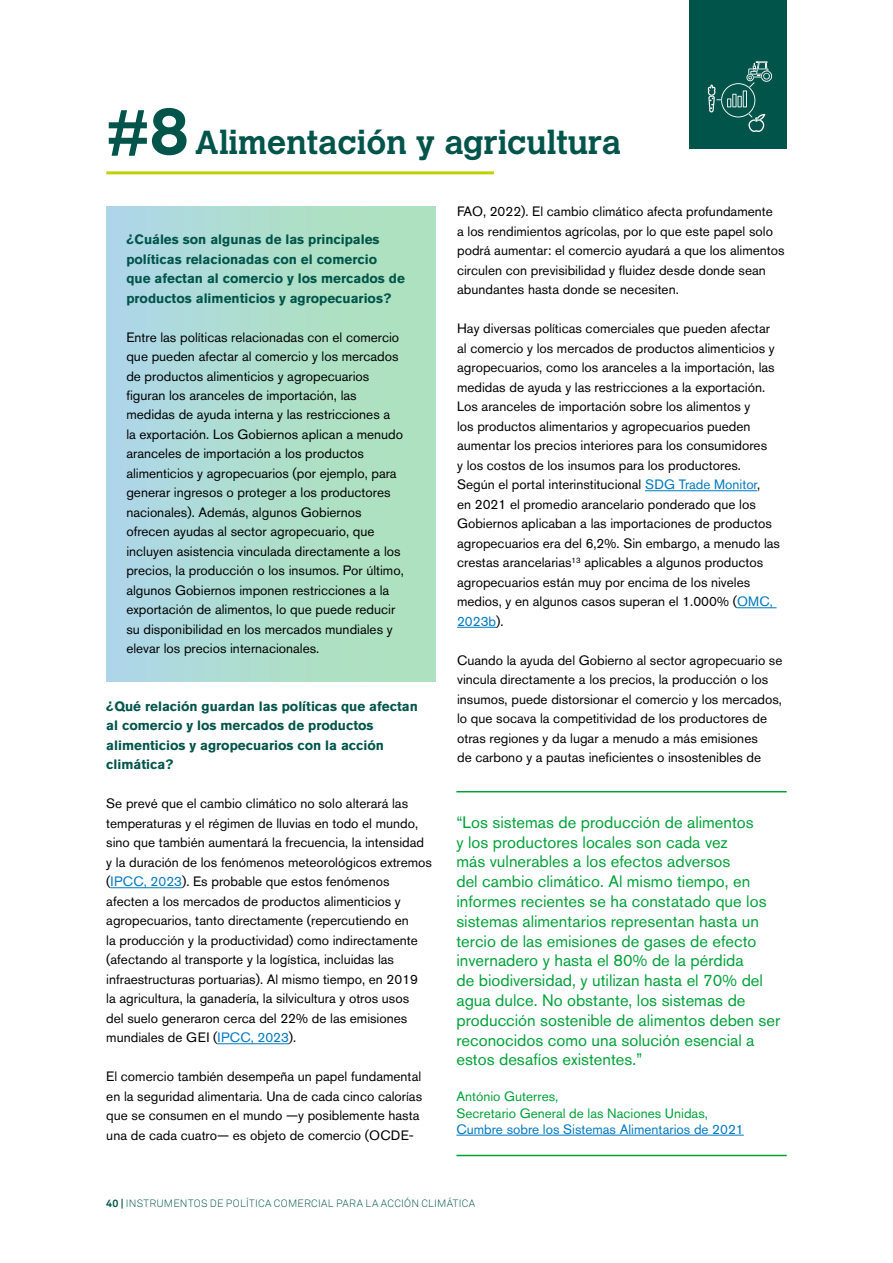
<style>
.page{position:relative;width:893px;height:1263px;background:#fff}
.page>*{position:absolute;margin:0;border:0;box-sizing:border-box;transform-origin:0 0}
.t1{font:700 33px "Calvert MT Std";color:#00544a}
.t2{font:16.5px/19.8px "Akzidenz Grotesk BE";color:#00a238}
.t3{font:13.5px/19.5px "Akzidenz Grotesk BE";color:#000}
.t4{font:700 13.5px/19.5px "Akzidenz Grotesk BE";color:#00544a}
.t5{font:13.5px/16.2px "Akzidenz Grotesk BE";color:#00a238}
.t6{font:13.5px "Akzidenz Grotesk BE";color:#0079c1}
.t7{font:300 10.5px "Akkurat Pro";letter-spacing:.025em;color:#00544a}
.s1{font-size:64.5px}
.s2{color:#0079c1}
.s3{font-weight:700}
</style>
<div class="page">
<hr style="left:106px;top:171px;width:388px;height:3px;background:#c0d100">
<div style="left:689px;top:0;width:98px;height:149px;background:#00544a"></div>
<hr style="left:111px;top:887px;width:71px;height:1px;background:#0079c1">
<hr style="left:217px;top:1043px;width:72px;height:1px;background:#0079c1">
<hr style="left:645px;top:490px;width:112px;height:1px;background:#0079c1">
<hr style="left:737px;top:607px;width:40px;height:1px;background:#0079c1">
<hr style="left:457px;top:627px;width:39px;height:1px;background:#0079c1">
<svg style="left:708px;top:61px;width:64px;height:71px"></svg>
<div style="left:106px;top:206px;width:330px;height:475px;background:linear-gradient(to right,#aed7e6,#aee3b8)"></div>
<hr style="left:456px;top:1135px;width:288px;height:1px;background:#0079c1">
<hr style="left:456px;top:791px;width:331px;height:1px;background:#00a238">
<hr style="left:456px;top:1155px;width:331px;height:1px;background:#00a238">
<h1 class="t1" style="left:106px;top:122px;width:517px"><span class="s1">#8</span> Alimentación y agricultura</h1>
<p class="t4" style="left:126px;top:230px;width:280px">¿Cuáles son algunas de las principales políticas relacionadas con el comercio<br>que afectan al comercio y los mercados de productos alimenticios y agropecuarios?</p>
<p class="t3" style="left:126px;top:327px;width:279px">Entre las políticas relacionadas con el comercio que pueden afectar al comercio y los mercados de productos alimenticios y agropecuarios figuran los aranceles de importación, las medidas de ayuda interna y las restricciones a<br>la exportación. Los Gobiernos aplican a menudo aranceles de importación a los productos alimenticios y agropecuarios (por ejemplo, para generar ingresos o proteger a los productores nacionales). Además, algunos Gobiernos ofrecen ayudas al sector agropecuario, que incluyen asistencia vinculada directamente a los precios, la producción o los insumos. Por último, algunos Gobiernos imponen restricciones a la exportación de alimentos, lo que puede reducir su disponibilidad en los mercados mundiales y elevar los precios internacionales.</p>
<p class="t4" style="left:106px;top:696px;width:313px">¿Qué relación guardan las políticas que afectan al comercio y los mercados de productos alimenticios y agropecuarios con la acción climática?</p>
<p class="t3" style="left:106px;top:794px;width:327px">Se prevé que el cambio climático no solo alterará las temperaturas y el régimen de lluvias en todo el mundo, sino que también aumentará la frecuencia, la intensidad y la duración de los fenómenos meteorológicos extremos (<span class="s2">IPCC, 2023</span>). Es probable que estos fenómenos afecten a los mercados de productos alimenticios y agropecuarios, tanto directamente (repercutiendo en<br>la producción y la productividad) como indirectamente (afectando al transporte y la logística, incluidas las infraestructuras portuarias). Al mismo tiempo, en 2019<br>la agricultura, la ganadería, la silvicultura y otros usos<br>del suelo generaron cerca del 22% de las emisiones mundiales de GEI (<span class="s2">IPCC, 2023</span>).</p>
<p class="t3" style="left:106px;top:1067px;width:317px">El comercio también desempeña un papel fundamental en la seguridad alimentaria. Una de cada cinco calorías que se consumen en el mundo —y posiblemente hasta una de cada cuatro— es objeto de comercio (OCDE-</p>
<p class="t3" style="left:457px;top:202px;width:329px">FAO, 2022). El cambio climático afecta profundamente<br>a los rendimientos agrícolas, por lo que este papel solo podrá aumentar: el comercio ayudará a que los alimentos circulen con previsibilidad y fluidez desde donde sean abundantes hasta donde se necesiten.</p>
<p class="t3" style="left:457px;top:319px;width:324px">Hay diversas políticas comerciales que pueden afectar al comercio y los mercados de productos alimenticios y agropecuarios, como los aranceles a la importación, las medidas de ayuda y las restricciones a la exportación.<br>Los aranceles de importación sobre los alimentos y<br>los productos alimentarios y agropecuarios pueden aumentar los precios interiores para los consumidores<br>y los costos de los insumos para los productores.<br>Según el portal interinstitucional <span class="s2">SDG Trade Monitor</span>,<br>en 2021 el promedio arancelario ponderado que los Gobiernos aplicaban a las importaciones de productos agropecuarios era del 6,2%. Sin embargo, a menudo las crestas arancelarias<sup>13</sup> aplicables a algunos productos agropecuarios están muy por encima de los niveles medios, y en algunos casos superan el 1.000% (<span class="s2">OMC, 2023b</span>).</p>
<p class="t3" style="left:457px;top:650px;width:327px">Cuando la ayuda del Gobierno al sector agropecuario se vincula directamente a los precios, la producción o los insumos, puede distorsionar el comercio y los mercados, lo que socava la competitividad de los productores de otras regiones y da lugar a menudo a más emisiones<br>de carbono y a pautas ineficientes o insostenibles de</p>
<p class="t2" style="left:456px;top:812px;width:325px">“Los sistemas de producción de alimentos<br>y los productores locales son cada vez<br>más vulnerables a los efectos adversos<br>del cambio climático. Al mismo tiempo, en informes recientes se ha constatado que los sistemas alimentarios representan hasta un tercio de las emisiones de gases de efecto invernadero y hasta el 80% de la pérdida<br>de biodiversidad, y utilizan hasta el 70% del agua dulce. No obstante, los sistemas de producción sostenible de alimentos deben ser reconocidos como una solución esencial a estos desafíos existentes.”</p>
<p class="t5" style="left:456px;top:1088px;width:253px">António Guterres,<br>Secretario General de las Naciones Unidas,</p>
<p class="t6" style="left:456px;top:1121px;width:289px">Cumbre sobre los Sistemas Alimentarios de 2021</p>
<p class="t7" style="left:106px;top:1197px;width:370px"><span class="s3">40 |</span> INSTRUMENTOS DE POLÍTICA COMERCIAL PARA LA ACCIÓN CLIMÁTICA</p>
</div>
